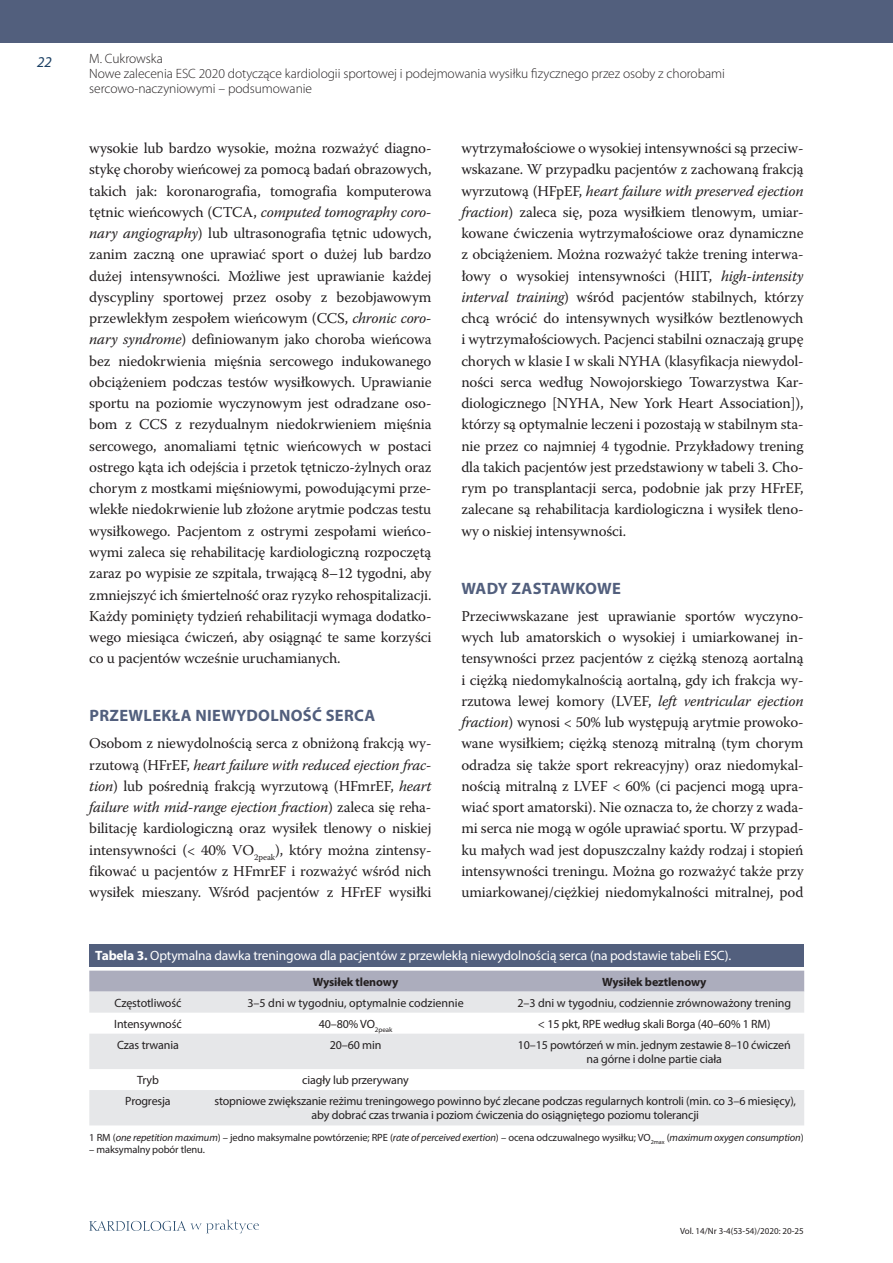
<style>
.page{position:relative;width:893px;height:1263px;background:#fff}
.page>*{position:absolute;margin:0;border:0;box-sizing:border-box;transform-origin:0 0}
.t1{font:700 16.5px "Myriad Pro";letter-spacing:.02em;color:#525f7d}
.t2{font:15px/21.3px "Warnock Pro";letter-spacing:-.01em;color:#231f20;text-align:justify}
.t3{font:italic 15px "Myriad Pro";color:#1b4064}
.t4{font:300 13.5px/15px "Myriad Pro";letter-spacing:-.005em;color:#231f20}
.t5{font:13.5px "Myriad Pro";letter-spacing:-.01em;color:#fff}
.t6{font:12px/14.4px "Myriad Pro";letter-spacing:-.01em;color:#231f20;text-align:center}
.t7{font:700 12px "Myriad Pro";letter-spacing:-.01em;color:#231f20}
.t8{font:10.5px "Myriad Pro";letter-spacing:-.01em;color:#231f20}
.t9{font:9px "Myriad Pro";color:#231f20}
.s1{font-style:italic}
.s2{font-weight:700}
</style>
<div class="page">
<svg style="left:89px;top:1220px;width:170px;height:13px"></svg>
<div style="left:0;top:0;width:893px;height:43px;background:#525f7d"></div>
<div style="left:89px;top:944px;width:715px;height:22px;background:#525f7d"></div>
<div style="left:89px;top:971px;width:715px;height:21px;background:#acadbd"></div>
<svg style="left:89px;top:992px;width:715px;height:133px;fill:#e6e7e9"></svg>
<p class="t3" style="left:37px;top:53px;width:16px">22</p>
<p class="t4" style="left:89px;top:51px;width:637px">M. Cukrowska<br>Nowe zalecenia ESC 2020 dotyczące kardiologii sportowej i podejmowania wysiłku fizycznego przez osoby z chorobami sercowo-naczyniowymi – podsumowanie</p>
<p class="t2" style="left:89px;top:137px;width:344px">wysokie lub bardzo wysokie, można rozważyć diagno&shy;stykę choroby wieńcowej za pomocą badań obrazowych, takich jak: koronarografia, tomografia komputerowa tętnic wieńcowych (CTCA, <span class="s1">computed tomography coro&shy;nary angiography</span>) lub ultrasonografia tętnic udowych, zanim zaczną one uprawiać sport o dużej lub bardzo dużej intensywności. Możliwe jest uprawianie każdej dyscypliny sportowej przez osoby z bezobjawowym przewlekłym zespołem wieńcowym (CCS, <span class="s1">chronic coro&shy;nary syndrome</span>) definiowanym jako choroba wieńcowa bez niedokrwienia mięśnia sercowego indukowanego obciążeniem podczas testów wysiłkowych. Uprawianie sportu na poziomie wyczynowym jest odradzane oso&shy;bom z CCS z rezydualnym niedokrwieniem mięśnia sercowego, anomaliami tętnic wieńcowych w postaci ostrego kąta ich odejścia i przetok tętniczo-żylnych oraz chorym z mostkami mięśniowymi, powodującymi prze&shy;wlekłe niedokrwienie lub złożone arytmie podczas testu wysiłkowego. Pacjentom z ostrymi zespołami wieńco&shy;wymi zaleca się rehabilitację kardiologiczną rozpoczętą zaraz po wypisie ze szpitala, trwającą 8–12 tygodni, aby zmniejszyć ich śmiertelność oraz ryzyko rehospitalizacji.<br>Każdy pominięty tydzień rehabilitacji wymaga dodatko&shy;wego miesiąca ćwiczeń, aby osiągnąć te same korzyści co u pacjentów wcześnie uruchamianych.</p>
<p class="t1" style="left:89px;top:705px;width:287px">PRZEWLEKŁA NIEWYDOLNOŚĆ SERCA</p>
<p class="t2" style="left:89px;top:733px;width:344px">Osobom z niewydolnością serca z obniżoną frakcją wy&shy;rzutową (HFrEF, <span class="s1">heart failure with reduced ejection frac&shy;tion</span>) lub pośrednią frakcją wyrzutową (HFmrEF, <span class="s1">heart failure with mid-range ejection fraction</span>) zaleca się reha&shy;bilitację kardiologiczną oraz wysiłek tlenowy o niskiej intensywności (&lt; 40% VO<sub>2peak</sub>), który można zintensy&shy;fikować u pacjentów z HFmrEF i rozważyć wśród nich wysiłek mieszany. Wśród pacjentów z HFrEF wysiłki</p>
<p class="t2" style="left:461px;top:137px;width:344px">wytrzymałościowe o wysokiej intensywności są przeciw&shy;wskazane. W przypadku pacjentów z zachowaną frakcją wyrzutową (HFpEF, <span class="s1">heart failure with preserved ejection fraction</span>) zaleca się, poza wysiłkiem tlenowym, umiar&shy;kowane ćwiczenia wytrzymałościowe oraz dynamiczne z obciążeniem. Można rozważyć także trening interwa&shy;łowy o wysokiej intensywności (HIIT, <span class="s1">high-intensity interval training</span>) wśród pacjentów stabilnych, którzy chcą wrócić do intensywnych wysiłków beztlenowych i wytrzymałościowych. Pacjenci stabilni oznaczają grupę chorych w klasie I w skali NYHA (klasyfikacja niewydol&shy;ności serca według Nowojorskiego Towarzystwa Kar&shy;diologicznego [NYHA, New York Heart Association]), którzy są optymalnie leczeni i pozostają w stabilnym sta&shy;nie przez co najmniej 4 tygodnie. Przykładowy trening dla takich pacjentów jest przedstawiony w tabeli 3. Cho&shy;rym po transplantacji serca, podobnie jak przy HFrEF, zalecane są rehabilitacja kardiologiczna i wysiłek tleno&shy;wy o niskiej intensywności.</p>
<p class="t1" style="left:462px;top:577px;width:161px">WADY ZASTAWKOWE</p>
<p class="t2" style="left:461px;top:605px;width:344px">Przeciwwskazane jest uprawianie sportów wyczyno&shy;wych lub amatorskich o wysokiej i umiarkowanej in&shy;tensywności przez pacjentów z ciężką stenozą aortalną i ciężką niedomykalnością aortalną, gdy ich frakcja wy&shy;rzutowa lewej komory (LVEF, <span class="s1">left ventricular ejection fraction</span>) wynosi &lt; 50% lub występują arytmie prowoko&shy;wane wysiłkiem; ciężką stenozą mitralną (tym chorym odradza się także sport rekreacyjny) oraz niedomykal&shy;nością mitralną z LVEF &lt; 60% (ci pacjenci mogą upra&shy;wiać sport amatorski). Nie oznacza to, że chorzy z wada&shy;mi serca nie mogą w ogóle uprawiać sportu. W przypad&shy;ku małych wad jest dopuszczalny każdy rodzaj i stopień intensywności treningu. Można go rozważyć także przy umiarkowanej/ciężkiej niedomykalności mitralnej, pod</p>
<p class="t5" style="left:95px;top:947px;width:637px"><span class="s2">TABELA 3.</span> Optymalna dawka treningowa dla pacjentów z przewlekłą niewydolnością serca (na podstawie tabeli ESC).</p>
<p class="t7" style="left:313px;top:974px;width:87px">WYSIŁEK TLENOWY</p>
<p class="t7" style="left:602px;top:974px;width:106px">WYSIŁEK BEZTLENOWY</p>
<p class="t6" style="left:115px;top:995px;width:68px">Częstotliwość</p>
<p class="t6" style="left:247px;top:995px;width:218px">3–5 dni w tygodniu, optymalnie codziennie</p>
<p class="t6" style="left:517px;top:995px;width:275px">2–3 dni w tygodniu, codziennie zrównoważony trening</p>
<p class="t6" style="left:114px;top:1016px;width:69px">Intensywność</p>
<p class="t6" style="left:319px;top:1016px;width:75px">40–80% VO<sub>2peak</sub></p>
<p class="t6" style="left:538px;top:1016px;width:234px">&lt; 15 pkt, RPE według skali Borga (40–60% 1 RM)</p>
<p class="t6" style="left:117px;top:1037px;width:63px">Czas trwania</p>
<p class="t6" style="left:330px;top:1037px;width:53px">20–60 min</p>
<p class="t6" style="left:518px;top:1037px;width:274px">10–15 powtórzeń w min. jednym zestawie 8–10 ćwiczeń na górne i dolne partie ciała</p>
<p class="t6" style="left:137px;top:1073px;width:23px">Tryb</p>
<p class="t6" style="left:302px;top:1073px;width:108px">ciagły lub przerywany</p>
<p class="t6" style="left:125px;top:1094px;width:47px">Progresja</p>
<p class="t6" style="left:214px;top:1094px;width:583px">stopniowe zwiększanie reżimu treningowego powinno być zlecane podczas regularnych kontroli (min. co 3–6 miesięcy), aby dobrać czas trwania i poziom ćwiczenia do osiągniętego poziomu tolerancji</p>
<p class="t8" style="left:89px;top:1130px;width:716px">1 RM (<span class="s1">one repetition maximum</span>) – jedno maksymalne powtórzenie; RPE (<span class="s1">rate of perceived exertion</span>) – ocena odczuwalnego wysiłku; VO<sub>2max</sub> (<span class="s1">maximum oxygen consumption</span>)</p>
<p class="t8" style="left:89px;top:1143px;width:117px">– maksymalny pobór tlenu.</p>
<p class="t9" style="left:680px;top:1225px;width:125px">Vol. 14/Nr 3-4(53-54)/2020: 20-25</p>
</div>
